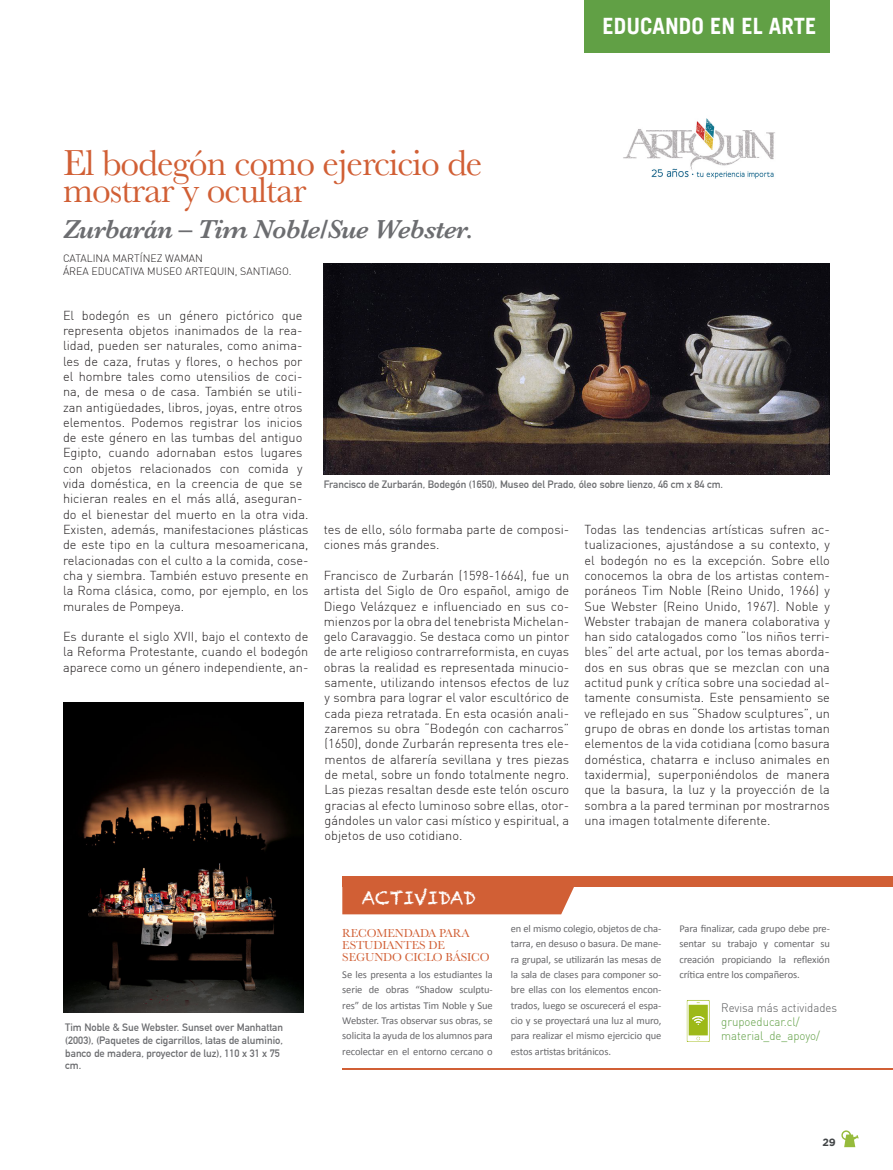
<style>
.page{position:relative;width:893px;height:1170px;background:#fff}
.page>*{position:absolute;margin:0;border:0;box-sizing:border-box;transform-origin:0 0}
.t1{font:37.5px/27px "Baskerville";letter-spacing:-.025em;color:#d15f35}
.t2{font:italic 600 27px "Baskerville";letter-spacing:-.025em;color:#6c6d70}
.t3{font:700 22.5px "Trade Gothic LT";color:#fff}
.t4{font:18px "Chalkduster";color:#fff}
.BODY_TEXT_isolated{font:300 12.75px/15.3px "DIN";color:#231f20;text-align:justify}
.t5{font:12px/12px "Baskerville";letter-spacing:-.01em;color:#d15f35}
.LEYENDA{font:300 12px/14.4px "DIN";color:#61a045;scale:.95 1}
.LEYENDA-2{font:300 12px "DIN";color:#57585a;scale:.95 1}
.BODY_TEXT_isolated-2{font:10.5px/15.3px "Calibri";letter-spacing:-.01em;color:#67676a;text-align:justify}
.t6{font:700 10.5px/12.6px "DIN Alternate";color:#6c6d70}
.CREDITOS{font:300 10.5px "DIN";color:#231f20}
.t7{font:700 10.5px "Gotham HTF";color:#434648}
</style>
<div class="page">
<div style="left:342px;top:876px;width:551px;height:10px;background:#d15f35"></div>
<hr style="left:342px;top:1067px;width:551px;height:2px;background:#d15f35">
<div style="left:342px;top:886px;width:237px;height:28px;background:#d15f35"></div>
<img style="left:687px;top:1000px;width:23px;height:41px">
<img style="left:63px;top:702px;width:240px;height:310px">
<img style="left:623px;top:118px;width:152px;height:61px">
<div style="left:584px;top:0;width:246px;height:53px;background:#61a045"></div>
<svg style="left:841px;top:1130px;width:18px;height:16px"></svg>
<img style="left:324px;top:264px;width:506px;height:210px">
<p class="t3" style="left:603px;top:13px;width:215px">EDUCANDO EN EL ARTE</p>
<p class="t1" style="left:63px;top:150px;width:421px">El bodegón como ejercicio de mostrar y ocultar</p>
<p class="t2" style="left:63px;top:211px;width:412px">Zurbarán – Tim Noble/Sue Webster.</p>
<p class="CREDITOS" style="left:63px;top:252px;width:141px">CATALINA MARTÍNEZ WAMAN</p>
<p class="CREDITOS" style="left:63px;top:265px;width:230px">ÁREA EDUCATIVA MUSEO ARTEQUIN, SANTIAGO.</p>
<p class="BODY_TEXT_isolated" style="left:63px;top:307px;width:247px;text-align:left">El bodegón es un género pictórico que representa objetos inanimados de la rea&shy;lidad, pueden ser naturales, como anima&shy;les de caza, frutas y flores, o hechos por el hombre tales como utensilios de coci&shy;na, de mesa o de casa. También se utili&shy;zan antigüedades, libros, joyas, entre otros elementos. Podemos registrar los inicios de este género en las tumbas del antiguo Egipto, cuando adornaban estos lugares con objetos relacionados con comida y vida doméstica, en la creencia de que se hicieran reales en el más allá, aseguran&shy;do el bienestar del muerto en la otra vida.<br>Existen, además, manifestaciones plásticas de este tipo en la cultura mesoamericana, relacionadas con el culto a la comida, cose&shy;cha y siembra. También estuvo presente en la Roma clásica, como, por ejemplo, en los murales de Pompeya.</p>
<p class="BODY_TEXT_isolated" style="left:63px;top:628px;width:247px">Es durante el siglo XVII, bajo el contexto de la Reforma Protestante, cuando el bodegón aparece como un género independiente, an-</p>
<p class="t6" style="left:324px;top:477px;width:401px">Francisco de Zurbarán, Bodegón (1650), Museo del Prado, óleo sobre lienzo, 46 cm x 84 cm.</p>
<p class="BODY_TEXT_isolated" style="left:324px;top:521px;width:247px">tes de ello, sólo formaba parte de composi&shy;ciones más grandes.</p>
<p class="BODY_TEXT_isolated" style="left:324px;top:567px;width:247px">Francisco de Zurbarán (1598-1664), fue un artista del Siglo de Oro español, amigo de Diego Velázquez e influenciado en sus co&shy;mienzos por la obra del tenebrista Michelan&shy;gelo Caravaggio. Se destaca como un pintor de arte religioso contrarreformista, en cuyas obras la realidad es representada minucio&shy;samente, utilizando intensos efectos de luz y sombra para lograr el valor escultórico de cada pieza retratada. En esta ocasión anali&shy;zaremos su obra “Bodegón con cacharros” (1650), donde Zurbarán representa tres ele&shy;mentos de alfarería sevillana y tres piezas de metal, sobre un fondo totalmente negro.<br>Las piezas resaltan desde este telón oscuro gracias al efecto luminoso sobre ellas, otor&shy;gándoles un valor casi místico y espiritual, a objetos de uso cotidiano.</p>
<p class="BODY_TEXT_isolated" style="left:584px;top:521px;width:247px">Todas las tendencias artísticas sufren ac&shy;tualizaciones, ajustándose a su contexto, y el bodegón no es la excepción. Sobre ello conocemos la obra de los artistas contem&shy;poráneos Tim Noble (Reino Unido, 1966) y Sue Webster (Reino Unido, 1967). Noble y Webster trabajan de manera colaborativa y han sido catalogados como “los niños terri&shy;bles” del arte actual, por los temas aborda&shy;dos en sus obras que se mezclan con una actitud punk y crítica sobre una sociedad al&shy;tamente consumista. Este pensamiento se ve reflejado en sus “Shadow sculptures”, un grupo de obras en donde los artistas toman elementos de la vida cotidiana (como basura doméstica, chatarra e incluso animales en taxidermia), superponiéndolos de manera que la basura, la luz y la proyección de la sombra a la pared terminan por mostrarnos una imagen totalmente diferente.</p>
<p class="t6" style="left:65px;top:1020px;width:219px">Tim Noble &amp; Sue Webster. Sunset over Manhattan (2003), (Paquetes de cigarrillos, latas de aluminio, banco de madera, proyector de luz), 110 x 31 x 75 cm.</p>
<p class="t4" style="left:362px;top:887px;width:116px">ACTIVIDAD</p>
<p class="t5" style="left:342px;top:926px;width:149px">RECOMENDADA PARA<br>ESTUDIANTES DE<br>SEGUNDO CICLO BÁSICO</p>
<p class="BODY_TEXT_isolated-2" style="left:342px;top:966px;width:152px">Se les presenta a los estudiantes la serie de obras “Shadow sculptu&shy;res” de los artistas Tim Noble y Sue Webster. Tras observar sus obras, se solicita la ayuda de los alumnos para recolectar en el entorno cercano o</p>
<p class="BODY_TEXT_isolated-2" style="left:511px;top:920px;width:152px">en el mismo colegio, objetos de cha&shy;tarra, en desuso o basura. De mane&shy;ra grupal, se utilizarán las mesas de la sala de clases para componer so&shy;bre ellas con los elementos encon&shy;trados, luego se oscurecerá el espa&shy;cio y se proyectará una luz al muro, para realizar el mismo ejercicio que estos artistas británicos.</p>
<p class="BODY_TEXT_isolated-2" style="left:679px;top:920px;width:152px">Para finalizar, cada grupo debe pre&shy;sentar su trabajo y comentar su creación propiciando la reflexión crítica entre los compañeros.</p>
<p class="LEYENDA-2" style="left:721px;top:999px;width:124px">Revisa más actividades</p>
<p class="LEYENDA" style="left:721px;top:1014px;width:106px">grupoeducar.cl/ material_de_apoyo/</p>
<p class="t7" style="left:822px;top:1135px;width:15px">29</p>
</div>
